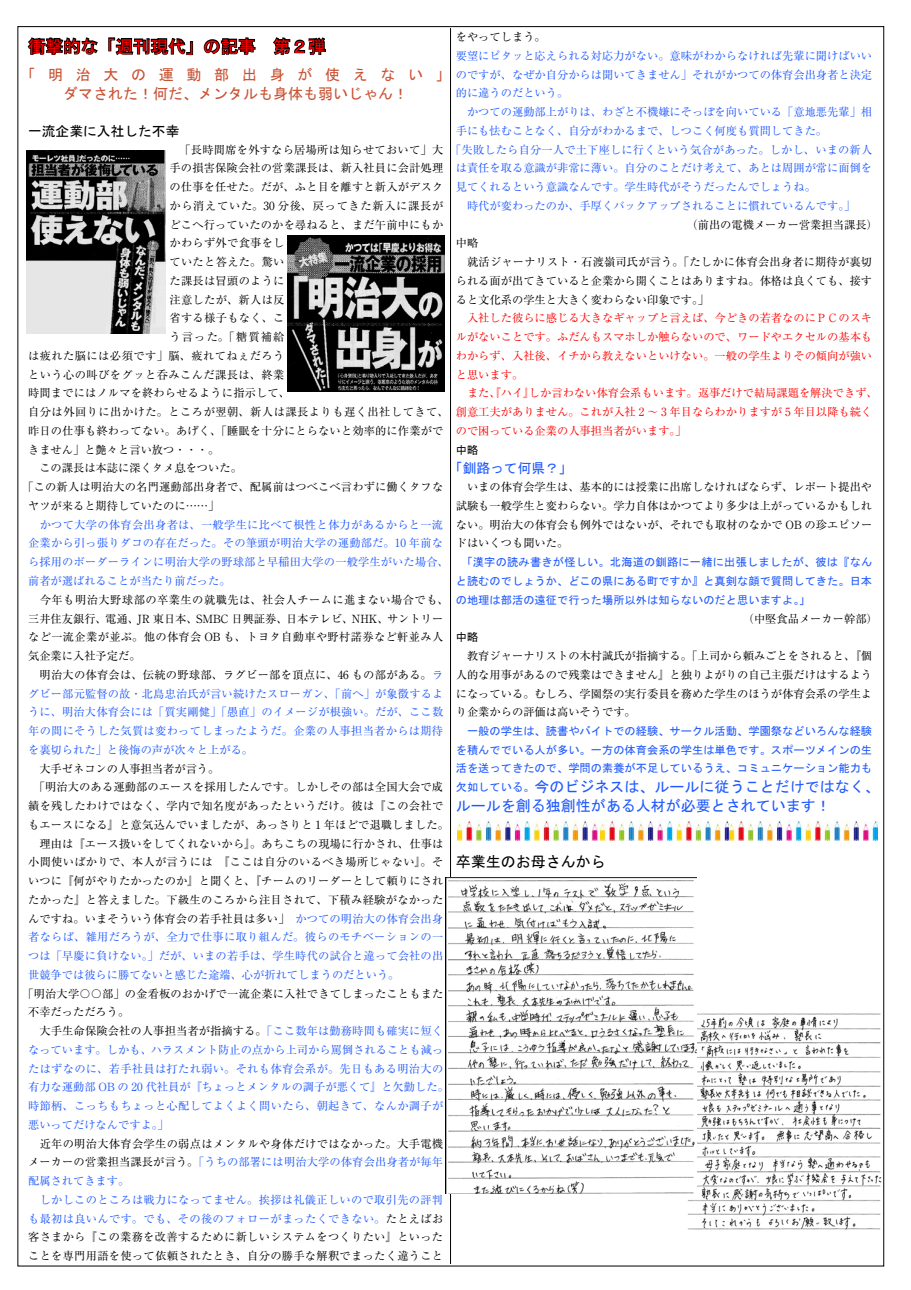
<style>
.page{position:relative;width:911px;height:1290px;background:#fff}
.page>*{position:absolute;margin:0;border:0;box-sizing:border-box;transform-origin:0 0}
.t1{font:17.5px "MS Gothic";color:#f00}
.t2{font:15px "MS Gothic";color:#205aff}
.t3{font:15px "MS Gothic";color:#c95233}
.t4{font:15px "MS Gothic";color:#000}
.t5{font:13.75px "MS Gothic";color:#000}
.t6{font:13.75px "MS Gothic";color:#205aff}
.t7{font:11.25px/18.8px "Ryumin Pro";letter-spacing:.015em;color:#000}
.t8{font:11.25px/18.8px "Ryumin Pro";letter-spacing:.01em;color:#205aff}
.t9{font:11.25px/18.8px "MS Gothic";color:#205aff;text-align:justify}
.t10{font:11.25px/18.8px "Ryumin Pro";color:#f00}
.t11{font:11.25px/18.8px "Ryumin Pro";letter-spacing:.04em;color:#000}
.t12{font:11.25px "Ryumin Pro";letter-spacing:.045em;color:#000}
.t13{font:11.25px "Ryumin Pro";letter-spacing:.06em;color:#000}
.t14{font:11.25px "Ryumin Pro";letter-spacing:.105em;color:#000}
.t15{font:11.25px "MS Gothic";color:#000}
.s1{color:#000}
.s2{color:#205aff}
</style>
<div class="page">
<hr style="left:450px;top:28px;width:1px;height:1236px;background:#000">
<svg style="left:27px;top:37px;width:71px;height:18px"></svg>
<svg style="left:108px;top:37px;width:86px;height:19px"></svg>
<svg style="left:203px;top:37px;width:53px;height:18px"></svg>
<svg style="left:273px;top:37px;width:53px;height:18px"></svg>
<img style="left:458px;top:820px;width:140px;height:20px">
<img style="left:600px;top:820px;width:129px;height:20px">
<img style="left:729px;top:820px;width:149px;height:20px">
<img style="left:288px;top:235px;width:156px;height:157px">
<img style="left:26px;top:150px;width:139px;height:183px">
<img style="left:688px;top:1013px;width:194px;height:216px">
<img style="left:446px;top:877px;width:250px;height:317px">
<h1 class="t1" style="left:28px;top:38px;width:299px">衝撃的な「週刊現代」の記事　第２弾</h1>
<h2 class="t3" style="left:21px;top:67px;width:16px">「</h2>
<h2 class="t3" style="left:48px;top:67px;width:16px">明</h2>
<h2 class="t3" style="left:76px;top:67px;width:16px">治</h2>
<h2 class="t3" style="left:104px;top:67px;width:16px">大</h2>
<h2 class="t3" style="left:131px;top:67px;width:16px">の</h2>
<h2 class="t3" style="left:159px;top:67px;width:16px">運</h2>
<h2 class="t3" style="left:187px;top:67px;width:16px">動</h2>
<h2 class="t3" style="left:214px;top:67px;width:16px">部</h2>
<h2 class="t3" style="left:242px;top:67px;width:16px">出</h2>
<h2 class="t3" style="left:270px;top:67px;width:16px">身</h2>
<h2 class="t3" style="left:297px;top:67px;width:16px">が</h2>
<h2 class="t3" style="left:325px;top:67px;width:16px">使</h2>
<h2 class="t3" style="left:353px;top:67px;width:16px">え</h2>
<h2 class="t3" style="left:380px;top:67px;width:16px">な</h2>
<h2 class="t3" style="left:408px;top:67px;width:16px">い</h2>
<h2 class="t3" style="left:436px;top:67px;width:16px">「</h2>
<h2 class="t3" style="left:63px;top:86px;width:346px">ダマされた！何だ、メンタルも身体も弱いじゃん!</h2>
<p class="t5" style="left:28px;top:124px;width:153px">一流企業に入社した不幸</p>
<p class="t7" style="left:179px;top:139px;width:265px">「長時間席を外すなら居場所は知らせておいて」大</p>
<p class="t7" style="left:169px;top:158px;width:275px">手の損害保険会社の営業課長は、新入社員に会計処理</p>
<p class="t7" style="left:169px;top:177px;width:275px">の仕事を任せた。だが、ふと目を離すと新入がデスク</p>
<p class="t13" style="left:169px;top:197px;width:275px">から消えていた。30 分後、戻ってきた新入に課長が</p>
<p class="t7" style="left:169px;top:214px;width:275px">どこへ行っていたのかを尋ねると、まだ午前中にもか</p>
<p class="t7" style="left:169px;top:233px;width:117px">かわらず外で食事をし</p>
<p class="t7" style="left:169px;top:252px;width:117px">ていたと答えた。驚い</p>
<p class="t7" style="left:169px;top:271px;width:117px">た課長は冒頭のように</p>
<p class="t7" style="left:169px;top:289px;width:117px">注意したが、新人は反</p>
<p class="t7" style="left:169px;top:308px;width:117px">省する様子もなく、こ</p>
<p class="t14" style="left:169px;top:328px;width:116px">う言った。「糖質補給</p>
<p class="t11" style="left:28px;top:346px;width:258px">は疲れた脳には必須です」脳、疲れてねぇだろう</p>
<p class="t11" style="left:28px;top:364px;width:258px">という心の叫びをグッと呑みこんだ課長は、終業</p>
<p class="t7" style="left:28px;top:383px;width:263px">時間までにはノルマを終わらせるように指示して、</p>
<p class="t12" style="left:28px;top:403px;width:422px">自分は外回りに出かけた。ところが翌朝、新人は課長よりも遅く出社してきて、</p>
<p class="t7" style="left:28px;top:421px;width:417px">昨日の仕事も終わってない。あげく、「睡眠を十分にとらないと効率的に作業がで</p>
<p class="t7" style="left:28px;top:439px;width:193px">きません」と艶々と言い放つ・・・。</p>
<p class="t7" style="left:28px;top:458px;width:215px">　この課長は本誌に深くタメ息をついた。</p>
<p class="t7" style="left:22px;top:477px;width:422px">「この新人は明治大の名門運動部出身者で、配属前はつべこべ言わずに働くタフな</p>
<p class="t7" style="left:28px;top:496px;width:193px">ヤツが来ると期待していたのに......「</p>
<p class="t8" style="left:28px;top:514px;width:422px;text-indent:12px">かつて大学の体育会出身者は、一般学生に比べて根性と体力があるからと一流企業から引っ張りダコの存在だった。その筆頭が明治大学の運動部だ。10 年前なら採用のボーダーラインに明治大学の野球部と早稲田大学の一般学生がいた場合、前者が選ばれることが当たり前だった。</p>
<p class="t11" style="left:387px;top:589px;width:63px;text-indent:-359px">　今年も明治大野球部の卒業生の就職先は、社会人チームに進まない場合でも、サントリー</p>
<p class="t8" style="left:28px;top:608px;width:417px"><span class="s1">三井住友銀行、<br>など一流企業が並ぶ。他の体育会 OB も、トヨタ自動車や野村諾券など軒並み人気企業に入社予定だ。<br>　明治大の体育会は、伝統の野球部、ラグビー部を頂点に、46 もの部がある。</span>ラグビー部元監督の故・北島忠治氏が言い続けたスローガン、「前へ」が象徴するように、明治大体育会には「質実剛健」「愚直」のイメージが根強い。だが、ここ数年の間にそうした気質は変わってしまったようだ。企業の人事担当者からは期待を裏切られた」と後悔の声が次々と上がる。</p>
<p class="t7" style="left:28px;top:758px;width:422px">　大手ゼネコンの人事担当者が言う。<br>　「明治大のある運動部のエースを採用したんです。しかしその部は全国大会で成績を残したわけではなく、学内で知名度があったというだけ。彼は『この会社でもエースになる』と意気込んでいましたが、あっさりと 1 年ほどで退職しました。　理由は『エース扱いをしてくれないから』。あちこちの現場に行かされ、仕事は小間使いばかりで、本人が言うには　『ここは自分のいるべき場所じゃない』。そいつに『何がやりたかったのか』と聞くと、『チームのリーダーとして頼りにされたかった』と答えました。下級生のころから注目されて、下積み経験がなかったんですね。いまそういう体育会の若手社員は多い」　<span class="s2">かつての明治大の体育会出身者ならば、雑用だろうが、全力で仕事に取り組んだ。彼らのモチベーションの一つは「早慶に負けない。」だが、いまの若手は、学生時代の試合と違って会社の出世競争では彼らに勝てないと感じた途端、心が折れてしまうのだという。</span></p>
<p class="t8" style="left:28px;top:983px;width:422px;text-indent:-6px"><span class="s1">「明治大学〇〇部」の金看板のおかげで一流企菜に入社できてしまったこともまた不幸だっただろう。<br>　大手生命保険会社の人事担当者が指摘する。</span>「ここ数年は勤務時間も確実に短くなっています。しかも、ハラスメント防止の点から上司から罵倒されることも減ったはずなのに、若手社員は打たれ弱い。それも体育会系が。先日もある明治大の有力な運動部 OB の 20 代社員が『ちょっとメンタルの調子が悪くて』と欠勤した。時節柄、こっちもちょっと心配してよくよく問いたら、朝起きて、なんか調子が悪いってだけなんですよ「。</p>
<p class="t7" style="left:28px;top:1133px;width:417px">　近年の明治大体育会学生の弱点はメンタルや身体だけではなかった。大手電機メーカーの営業担当課長が言う。<span class="s2">「うちの部署には明治大学の体育会出身者が毎年配属されてきます。<br>　しかしこのところは戦力になってません。挨拶は礼儀正しいので取引先の評判も最初は良いんです。でも、その後のフォローがまったくできない。</span>たとえばお客さまから『この業務を改善するために新しいシステムをつくりたい』といったことを専門用語を使って依頼されたとき、自分の勝手な解釈でまったく違うこと</p>
<p class="t7" style="left:196px;top:608px;width:93px">SMBC 日興証券、</p>
<p class="t7" style="left:137px;top:608px;width:62px">JR 東日本、</p>
<p class="t7" style="left:286px;top:608px;width:69px">日本テレビ、</p>
<p class="t7" style="left:105px;top:608px;width:35px">電通、</p>
<p class="t7" style="left:352px;top:608px;width:38px">NHK、</p>
<p class="t7" style="left:456px;top:27px;width:91px">をやってしまう。</p>
<p class="t8" style="left:456px;top:46px;width:418px;text-align:justify">要望にピタッと応えられる対応力がない。意味がわからなければ先輩に聞けばいいのですが、なぜか自分からは聞いてきません」それがかつての体育会出身者と決定的に違うのだという。</p>
<p class="t8" style="left:467px;top:102px;width:406px">かつての運動部上がりは、わざと不機嫌にそっぽを向いている「意地悪先輩」相</p>
<p class="t8" style="left:456px;top:121px;width:373px">手にも怯むことなく、自分がわかるまで、しつこく何度も質問してきた。</p>
<p class="t8" style="left:450px;top:139px;width:423px">「失敗したら自分一人で土下座しに行くという気合があった。しかし、いまの新人</p>
<p class="t8" style="left:456px;top:158px;width:418px">は責任を取る意識が非常に薄い。自分のことだけ考えて、あとは周囲が常に面倒を</p>
<p class="t8" style="left:456px;top:177px;width:361px">見てくれるという意識なんです。学生時代がそうだったんでしょうね。</p>
<p class="t8" style="left:456px;top:196px;width:401px">　時代が変わったのか、手厚くバックアップされることに慣れているんです「。</p>
<p class="t7" style="left:456px;top:233px;width:418px">中略<br>　就活ジャーナリスト・石渡嶺司氏が言う。「たしかに体育会出身者に期待が裏切られる面が出てきていると企業から開くことはありますね。体格は良くても、接すると文化系の学生と大きく変わらない印象です「。</p>
<p class="t10" style="left:467px;top:308px;width:406px">入社した彼らに感じる大きなギャップと言えば、今どきの若者なのにＰＣのスキ</p>
<p class="t10" style="left:456px;top:327px;width:418px">ルがないことです。ふだんもスマホしか触らないので、ワードやエクセルの基本も</p>
<p class="t10" style="left:456px;top:346px;width:418px">わからず、入社後、イチから教えないといけない。一般の学生よりその傾向が強い</p>
<p class="t10" style="left:456px;top:364px;width:69px">と思います。</p>
<p class="t10" style="left:529px;top:383px;width:350px">しか言わない体育会系もいます。返事だけで結局課題を解決できず、</p>
<p class="t10" style="left:456px;top:383px;width:418px">　また、『ハイ』<br>創意工夫がありません。これが入社 2 ～ 3 年目ならわかりますが 5 年目以降も続くので困っている企業の人事担当者がいます「。</p>
<p class="t15" style="left:456px;top:444px;width:24px">中略</p>
<p class="t6" style="left:449px;top:461px;width:125px">「釧路って何県?「</p>
<p class="t7" style="left:456px;top:477px;width:418px;text-align:justify;text-indent:11px">いまの体育会学生は、基本的には授業に出席しなければならず、レポート提出や試験も一般学生と変わらない。学力自体はかつてより多少は上がっているかもしれない。明治大の体育会も例外ではないが、それでも取材のなかで OB の珍エピソードはいくつも聞いた。</p>
<p class="t9" style="left:456px;top:552px;width:418px;text-indent:6px">「漢字の読み書きが怪しい。北海道の釧路に一緒に出張しましたが、彼は『なんと読むのでしょうか、どこの県にある町ですか』と真剣な顔で質問してきた。日本の地理は部活の遠征で行った場所以外は知らないのだと思いますよ「。</p>
<p class="t15" style="left:456px;top:631px;width:24px">中略</p>
<p class="t7" style="left:456px;top:646px;width:418px;text-align:justify">　教育ジャーナリストの木村誠氏が指摘する。「上司から頼みごとをされると、『個人的な用事があるので残業はできません』と独りよがりの自己主張だけはするようになっている。むしろ、学園祭の実行委員を務めた学生のほうが体育会系の学生より企業からの評価は高いそうです。</p>
<p class="t9" style="left:456px;top:721px;width:418px;text-indent:11px">一般の学生は、読書やバイトでの経験、サークル活動、学園祭などいろんな経験を積んででいる人が多い。一方の体育会系の学生は単色です。スポーツメインの生活を送ってきたので、学問の素養が不足しているうえ、コミュニケーション能力も</p>
<h2 class="t2" style="left:534px;top:779px;width:346px">今のビジネスは、ルールに従うことだけではなく、</h2>
<p class="t9" style="left:456px;top:777px;width:80px">欠如している。</p>
<h2 class="t2" style="left:456px;top:798px;width:376px">ルールを創る独創性がある人材が必要とされています!</h2>
<h2 class="t4" style="left:456px;top:854px;width:151px">卒業生のお母さんから</h2>
</div>
